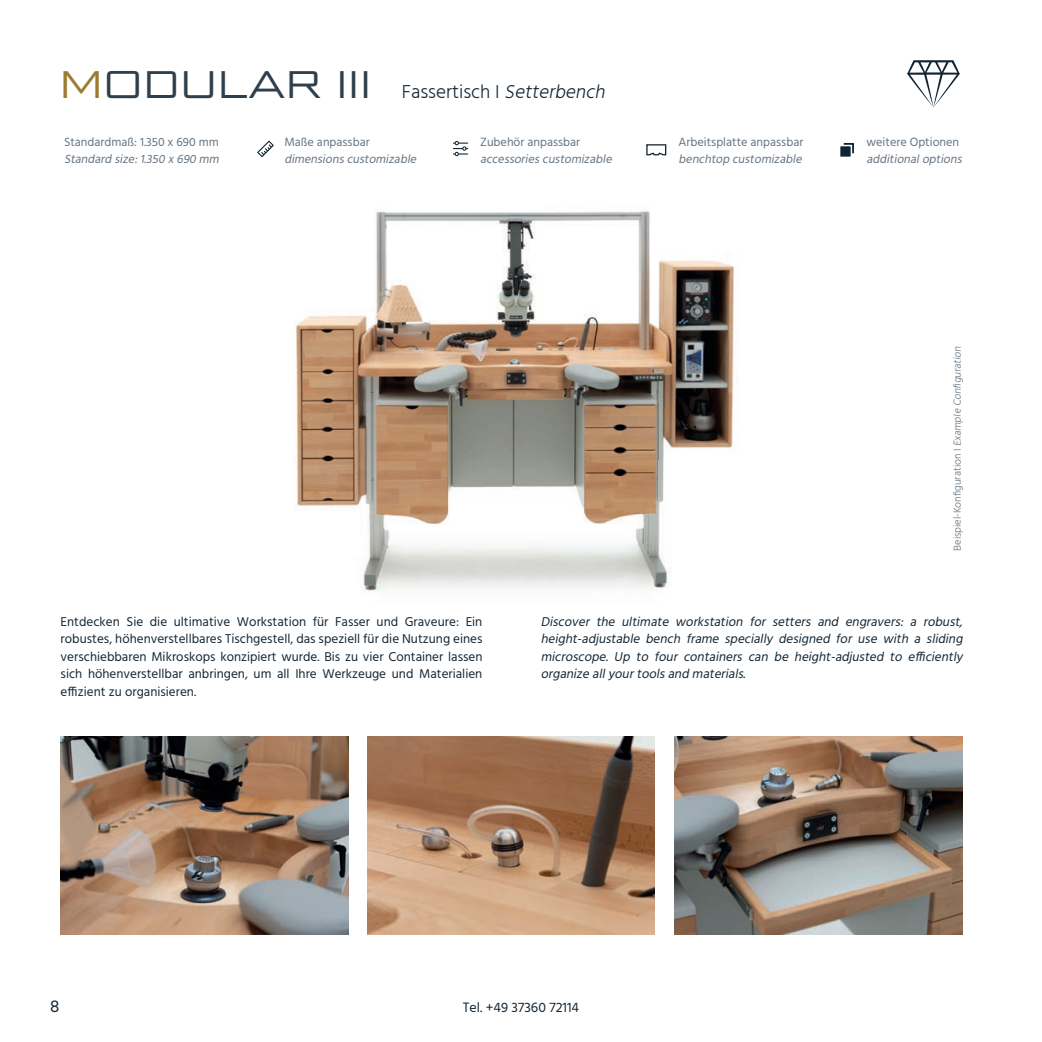
<style>
.page{position:relative;width:1042px;height:1042px;background:#fff}
.page>*{position:absolute;margin:0;border:0;box-sizing:border-box;transform-origin:0 0}
.t1{font:300 19.25px "Hind";color:#152734}
.t2{font:17.5px "Hind";color:#152734}
.t3{font:14px "Hind";color:#152734}
.t4{font:13.12px/17.5px "Hind";color:#152734;text-align:justify}
.t5{font:italic 13.12px/17.5px "Hind";color:#152734;text-align:justify}
.t6{font:italic 12.25px "Hind";color:#657481}
.t7{font:12.25px "Hind";color:#657481}
.t8{font:300 10.5px "Hind";color:#657481}
.s1{font-family:"Bunken Tech Sans Std Wide";font-weight:400;font-size:38.5px;color:#9b7b2f}
.s2{font-family:"Bunken Tech Sans Std Wide";font-weight:400;font-size:38.5px;color:#2f3f4b}
.s3{font-style:italic}
</style>
<div class="page">
<img style="left:295px;top:209px;width:442px;height:382px">
<img style="left:61px;top:736px;width:287px;height:199px">
<img style="left:675px;top:736px;width:287px;height:199px">
<img style="left:367px;top:736px;width:288px;height:199px">
<svg style="left:907px;top:60px;width:53px;height:48px"></svg>
<svg style="left:257px;top:141px;width:17px;height:16px"></svg>
<svg style="left:453px;top:141px;width:15px;height:15px"></svg>
<svg style="left:646px;top:144px;width:21px;height:12px"></svg>
<svg style="left:843px;top:143px;width:11px;height:10px"></svg>
<div style="left:840px;top:146px;width:10px;height:11px;background:#0f2534"></div>
<h1 class="t1" style="left:60px;top:79px;width:551px"><span class="s1">M</span><span class="s2">ODULAR III</span> Fassertisch I <span class="s3">Setterbench</span></h1>
<p class="t7" style="left:284px;top:133px;width:87px">Maße anpassbar</p>
<p class="t6" style="left:284px;top:150px;width:136px">dimensionscustomizable</p>
<p class="t7" style="left:64px;top:133px;width:156px">Standardmaß: 1.350 x 690 mm</p>
<p class="t6" style="left:64px;top:151px;width:160px">Standard size:1.350 x 690 mm</p>
<p class="t7" style="left:480px;top:133px;width:102px">Zubehör anpassbar</p>
<p class="t6" style="left:480px;top:150px;width:136px">accessoriescustomizable</p>
<p class="t7" style="left:678px;top:133px;width:126px">Arbeitsplatte anpassbar</p>
<p class="t6" style="left:678px;top:150px;width:128px">benchtop customizable</p>
<p class="t7" style="left:866px;top:133px;width:94px">weitere Optionen</p>
<p class="t6" style="left:866px;top:150px;width:100px">additionaloptions</p>
<p class="t8" style="left:950px;top:551px;width:208px;rotate:-90deg">Beispiel-Konfiguration I Example Configuration</p>
<p class="t4" style="left:61px;top:613px;width:423px">Entdecken Sie die ultimative Workstation für Fasser und Graveure: Ein robustes, höhenverstellbares Tischgestell, das speziell für die Nutzung eines verschiebbaren Mikroskops konzipiert wurde. Bis zu vier Container lassen sich höhenverstellbar anbringen, um all Ihre Werkzeuge und Materialien effizient zu organisieren.</p>
<p class="t5" style="left:541px;top:613px;width:427px">Discover the ultimate workstation for setters and engravers: a robust, height-adjustable bench frame specially designed for use with a sliding microscope. Up to four containers can be height-adjusted to efficiently organize allyourtoolsand materials.</p>
<h2 class="t2" style="left:50px;top:994px;width:11px">8</h2>
<p class="t3" style="left:463px;top:998px;width:118px">Tel. +49 37360 72114</p>
</div>
